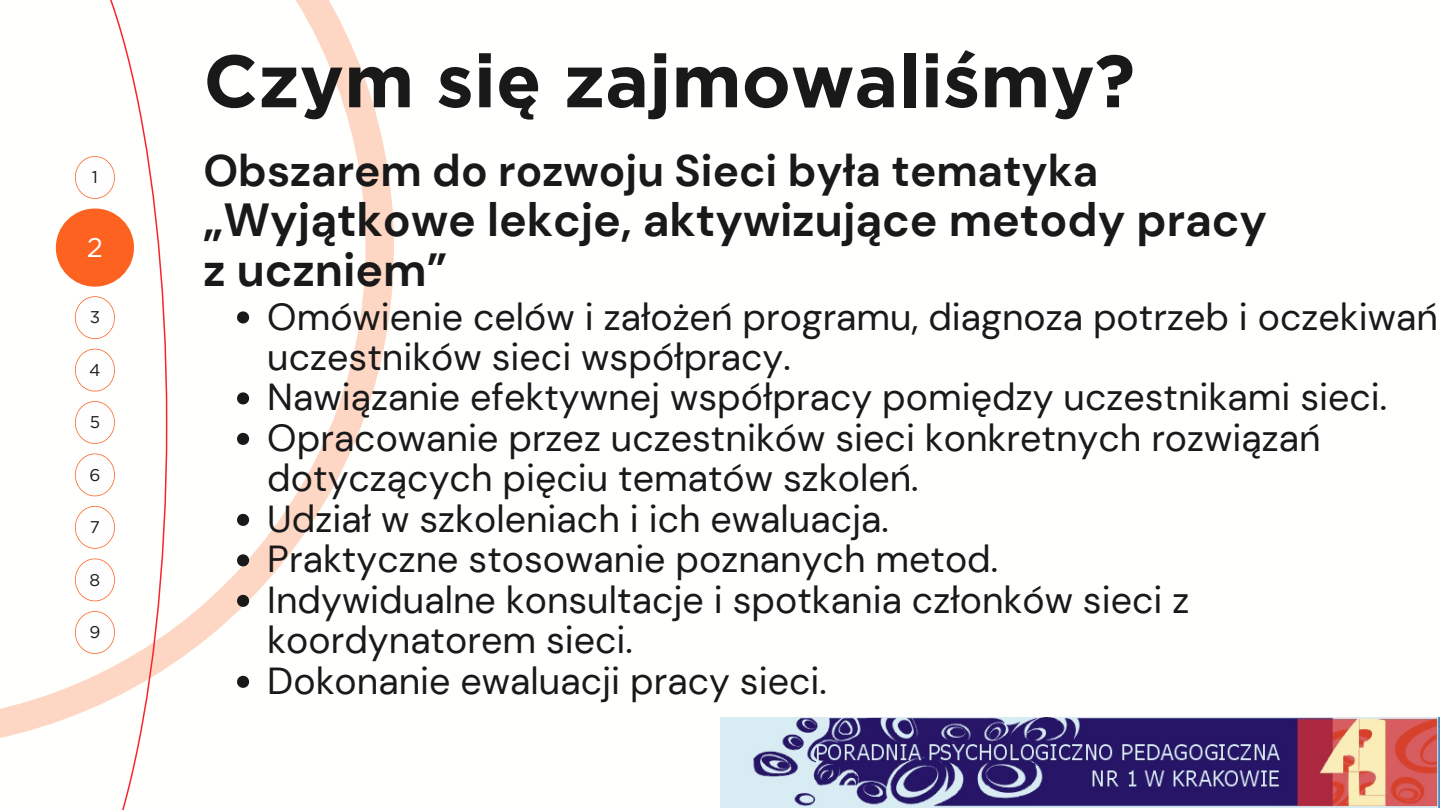
<style>
.page{position:relative;width:1440px;height:810px;background:#fff}
.page>*{position:absolute;margin:0;border:0;box-sizing:border-box;transform-origin:0 0}
.t1{font:700 74px "Gotham";color:#191919}
.t2{font:700 46.4px/50.8px "DM Sans";color:#191919}
.t3{font:700 44.1px "DM Sans";color:#191919}
.t4{font:37.6px/40.5px "DM Sans";color:#191919}
.t5{font:27px "Gotham";color:#fffefe}
.t6{font:17px "Gotham";color:#191919}
</style>
<div class="page">
<svg style="left:167px;top:0;width:227px;height:683px"></svg>
<svg style="left:0;top:0;width:167px;height:810px"></svg>
<div style="left:56px;top:209px;width:78px;height:78px;background:#fd6220;border-radius:50%"></div>
<svg style="left:75px;top:349px;width:40px;height:42px"></svg>
<svg style="left:75px;top:156px;width:40px;height:43px"></svg>
<svg style="left:75px;top:401px;width:40px;height:43px"></svg>
<svg style="left:75px;top:296px;width:40px;height:43px"></svg>
<svg style="left:75px;top:506px;width:40px;height:43px"></svg>
<svg style="left:75px;top:454px;width:40px;height:42px"></svg>
<svg style="left:75px;top:559px;width:40px;height:42px"></svg>
<svg style="left:75px;top:611px;width:40px;height:43px"></svg>
<svg style="left:237px;top:311px;width:12px;height:12px"></svg>
<svg style="left:237px;top:392px;width:12px;height:12px"></svg>
<svg style="left:237px;top:433px;width:12px;height:12px"></svg>
<svg style="left:237px;top:514px;width:12px;height:12px"></svg>
<svg style="left:237px;top:554px;width:12px;height:12px"></svg>
<svg style="left:237px;top:595px;width:12px;height:12px"></svg>
<svg style="left:237px;top:676px;width:12px;height:12px"></svg>
<img style="left:720px;top:718px;width:720px;height:90px">
<p class="t6" style="left:92px;top:167px;width:8px">1</p>
<p class="t5" style="left:87px;top:231px;width:18px">2</p>
<p class="t6" style="left:90px;top:307px;width:12px">3</p>
<p class="t6" style="left:89px;top:359px;width:13px">4</p>
<p class="t6" style="left:90px;top:412px;width:12px">5</p>
<p class="t6" style="left:89px;top:464px;width:12px">6</p>
<p class="t6" style="left:90px;top:517px;width:12px">7</p>
<p class="t6" style="left:90px;top:569px;width:12px">8</p>
<p class="t6" style="left:89px;top:622px;width:12px">9</p>
<h1 class="t1" style="left:203px;top:36px;width:933px">Czym się zajmowaliśmy?</h1>
<h2 class="t3" style="left:203px;top:142px;width:896px">Obszarem do rozwoju Sieci była tematyka</h2>
<h2 class="t2" style="left:203px;top:194px;width:1065px">„Wyjątkowe lekcje, aktywizujące metody pracy z uczniem”</h2>
<p class="t4" style="left:267px;top:296px;width:1172px">Omówienie celów i założeń programu, diagnoza potrzeb i oczekiwań uczestników sieci współpracy.</p>
<p class="t4" style="left:267px;top:377px;width:1121px">Nawiązanie efektywnej współpracy pomiędzy uczestnikami sieci.</p>
<p class="t4" style="left:267px;top:418px;width:1055px">Opracowanie przez uczestników sieci konkretnych rozwiązań dotyczących pięciu tematów szkoleń.</p>
<p class="t4" style="left:267px;top:499px;width:623px">Udział w szkoleniach i ich ewaluacja.</p>
<p class="t4" style="left:267px;top:539px;width:732px">Praktyczne stosowanie poznanych metod.</p>
<p class="t4" style="left:267px;top:580px;width:924px">Indywidualne konsultacje i spotkania członków sieci z koordynatorem sieci.</p>
<p class="t4" style="left:267px;top:661px;width:561px">Dokonanie ewaluacji pracy sieci.</p>
</div>
